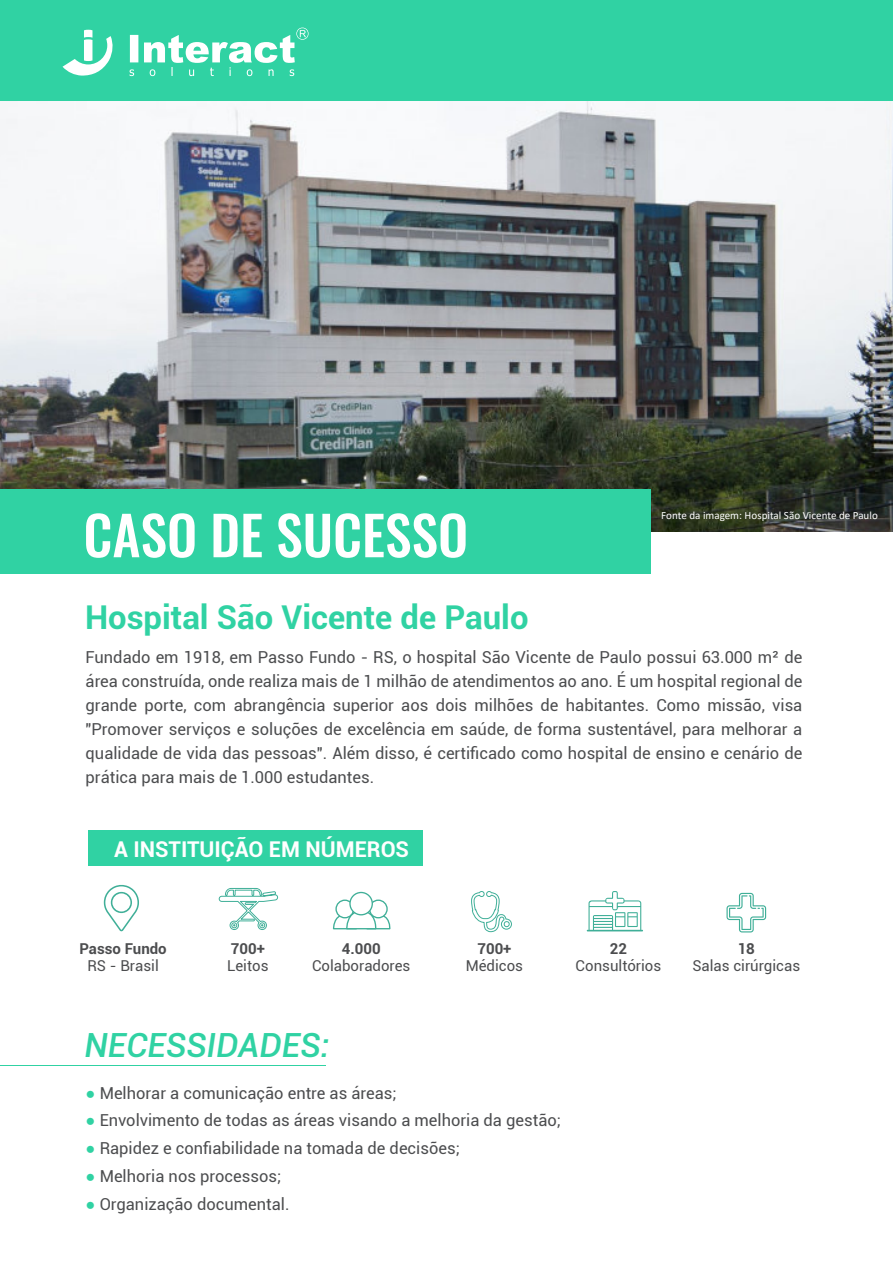
<style>
.page{position:relative;width:893px;height:1263px;background:#fff}
.page>*{position:absolute;margin:0;border:0;box-sizing:border-box;transform-origin:0 0}
.t1{font:500 53.7px "Oswald";color:#fff}
.t2{font:italic 500 33.3px "Roboto";color:#30d2a3}
.t3{font:700 32.85px "Roboto";color:#30d2a3}
.t4{font:700 21.75px "Roboto";color:#fff}
.t5{font:16.5px/24px "Roboto";color:#4c4d4f;text-align:justify}
.t6{font:15px "Roboto";color:#4c4d4f}
.t7{font:700 15px "Roboto";color:#4c4d4f}
.t8{font:11.1px "Calibri";color:#fff}
.s1{font-family:"Arial";color:#30d2a3}
</style>
<div class="page">
<img style="left:0;top:101px;width:893px;height:431px">
<div style="left:0;top:489px;width:650px;height:85px;background:#30d2a3"></div>
<div style="left:88px;top:830px;width:334px;height:36px;background:#30d2a3"></div>
<div style="left:0;top:0;width:893px;height:101px;background:#30d2a3"></div>
<svg style="left:130px;top:28px;width:179px;height:48px"></svg>
<svg style="left:63px;top:30px;width:50px;height:46px"></svg>
<hr style="left:0;top:1065px;width:326px;height:1px;background:#30d2a3">
<svg style="left:369px;top:899px;width:19px;height:19px"></svg>
<svg style="left:335px;top:899px;width:19px;height:19px"></svg>
<svg style="left:332px;top:910px;width:59px;height:20px"></svg>
<div style="left:349px;top:892px;width:24px;height:23px;background:#fff;border:1px solid #40af98;border-radius:50%"></div>
<svg style="left:104px;top:884px;width:35px;height:47px"></svg>
<svg style="left:218px;top:888px;width:61px;height:42px"></svg>
<svg style="left:587px;top:891px;width:56px;height:40px"></svg>
<svg style="left:727px;top:893px;width:39px;height:39px"></svg>
<svg style="left:471px;top:891px;width:41px;height:41px"></svg>
<h1 class="t1" style="left:83px;top:493px;width:386px">CASO DE SUCESSO</h1>
<p class="t8" style="left:661px;top:510px;width:218px">Fonte da imagem: Hospital São Vicente de Paulo</p>
<h3 class="t3" style="left:85px;top:604px;width:445px">Hospital São Vicente de Paulo</h3>
<p class="t5" style="left:86px;top:646px;width:718px">Fundado em 1918, em Passo Fundo - RS, o hospital São Vicente de Paulo possui 63.000 m² de área construída, onde realiza mais de 1 milhão de atendimentos ao ano. É um hospital regional de grande porte, com abrangência superior aos dois milhões de habitantes. Como missão, visa "Promover serviços e soluções de excelência em saúde, de forma sustentável, para melhorar a qualidade de vida das pessoas". Além disso, é certificado como hospital de ensino e cenário de prática para mais de 1.000 estudantes.</p>
<h3 class="t4" style="left:114px;top:840px;width:296px">A INSTITUIÇÃO EM NÚMEROS</h3>
<p class="t7" style="left:80px;top:943px;width:89px">Passo Fundo</p>
<p class="t6" style="left:87px;top:960px;width:73px">RS - Brasil</p>
<p class="t7" style="left:231px;top:943px;width:35px">700+</p>
<p class="t6" style="left:227px;top:960px;width:43px">Leitos</p>
<p class="t7" style="left:342px;top:943px;width:40px">4.000</p>
<p class="t6" style="left:312px;top:960px;width:100px">Colaboradores</p>
<p class="t7" style="left:477px;top:943px;width:35px">700+</p>
<p class="t6" style="left:466px;top:960px;width:59px">Médicos</p>
<p class="t7" style="left:610px;top:943px;width:19px">22</p>
<p class="t6" style="left:576px;top:960px;width:87px">Consultórios</p>
<h2 class="t2" style="left:84px;top:1032px;width:246px">NECESSIDADES:</h2>
<p class="t5" style="left:86px;top:1082px;width:313px"><span class="s1">●</span> Melhorar a comunicação entre as áreas;</p>
<p class="t5" style="left:86px;top:1110px;width:477px"><span class="s1">●</span> Envolvimento de todas as áreas visando a melhoria da gestão;</p>
<p class="t5" style="left:86px;top:1138px;width:376px"><span class="s1">●</span> Rapidez e confiabilidade na tomada de decisões;</p>
<p class="t5" style="left:86px;top:1166px;width:197px"><span class="s1">●</span> Melhoria nos processos;</p>
<p class="t5" style="left:86px;top:1193px;width:205px"><span class="s1">●</span> Organização documental.</p>
<p class="t7" style="left:738px;top:943px;width:19px">18</p>
<p class="t6" style="left:692px;top:960px;width:109px">Salas cirúrgicas</p>
</div>
